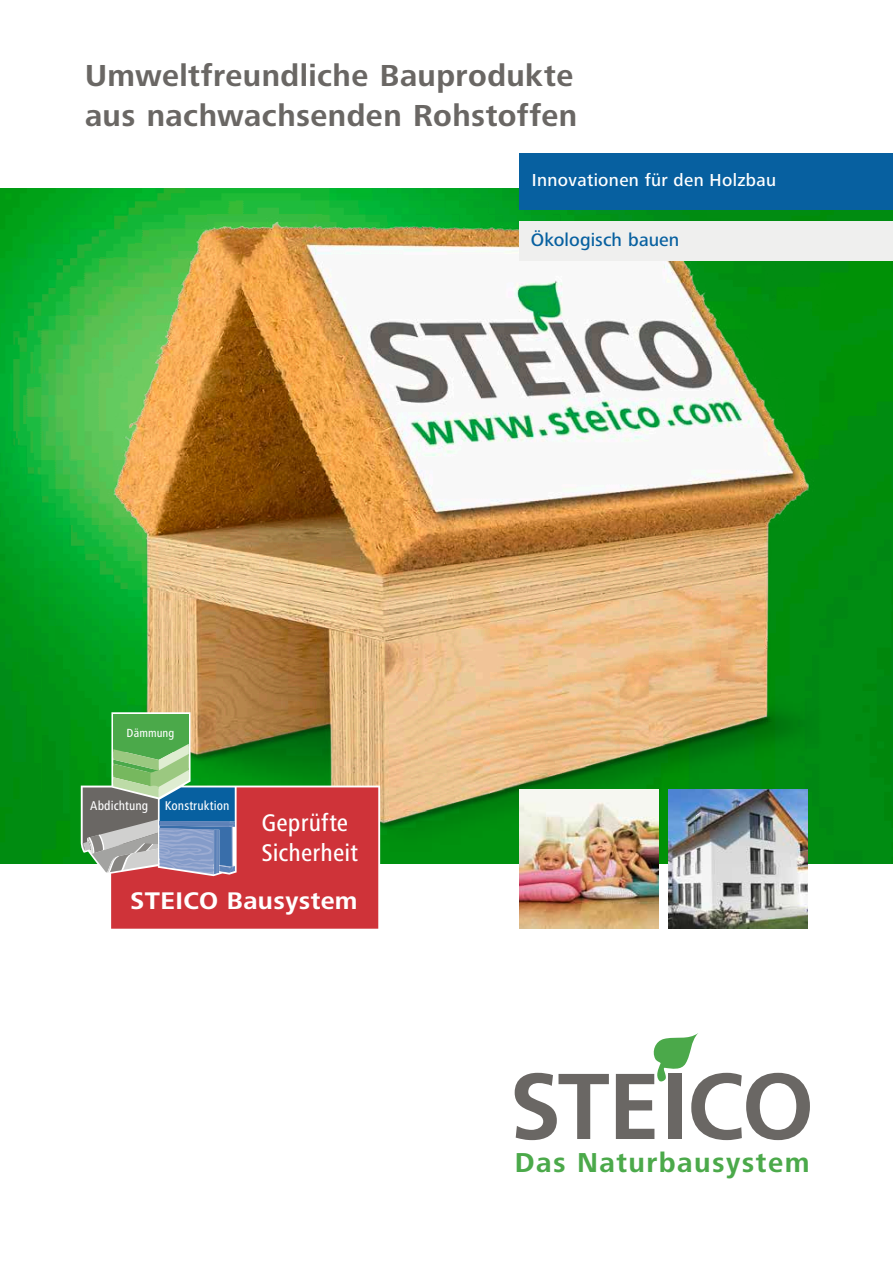
<style>
.page{position:relative;width:893px;height:1263px;background:#fff}
.page>*{position:absolute;margin:0;border:0;box-sizing:border-box;transform-origin:0 0}
.t1{font:700 31.5px/40.2px "Frutiger Next LTW1 G";letter-spacing:.015em;color:#6a6764}
.t2{font:700 28.35px "Frutiger Next LTW1 G";letter-spacing:.05em;color:#4ba94a}
.t3{font:500 condensed 24.9px/29.8px "Frutiger Next LTW1 G";letter-spacing:.005em;color:#fff;scale:1.04 1}
.t4{font:700 24.9px "Frutiger Next LTW1 G";letter-spacing:.015em;color:#fff;scale:1.04 1}
.t5{font:500 18.75px "Frutiger Next LTW1 G";letter-spacing:.005em;color:#0760a0}
.t6{font:500 18px "Frutiger Next LTW1 G";letter-spacing:.02em;color:#fff}
.t7{font:500 condensed 13.2px "Frutiger Next LTW1 G";letter-spacing:.005em;color:#fff}
.t8{font:500 condensed 12.15px "Frutiger Next LTW1 G";letter-spacing:.005em;color:#fff}
</style>
<div class="page">
<img style="left:0;top:188px;width:893px;height:675px">
<img style="left:87px;top:188px;width:770px;height:675px">
<div style="left:519px;top:153px;width:374px;height:57px;background:#0760a0"></div>
<div style="left:519px;top:221px;width:374px;height:39px;background:#efefee"></div>
<img style="left:668px;top:790px;width:139px;height:139px">
<img style="left:519px;top:790px;width:139px;height:139px">
<svg style="left:515px;top:1073px;width:94px;height:67px"></svg>
<svg style="left:616px;top:1033px;width:194px;height:107px"></svg>
<svg style="left:81px;top:712px;width:299px;height:217px;background:#9d975a"></svg>
<div style="left:113px;top:714px;width:76px;height:37px;background:#4ba94a"></div>
<svg style="left:83px;top:739px;width:295px;height:190px;background:#9e6b5c"></svg>
<p class="t1" style="left:85px;top:56px;width:494px">Umweltfreundliche Bauprodukte aus nachwachsenden Rohstoffen</p>
<p class="t6" style="left:532px;top:170px;width:246px">Innovationen für den Holzbau</p>
<p class="t5" style="left:531px;top:229px;width:150px">Ökologisch bauen</p>
<p class="t8" style="left:127px;top:726px;width:49px">Dämmung</p>
<p class="t7" style="left:90px;top:798px;width:60px">Abdichtung</p>
<p class="t7" style="left:165px;top:798px;width:66px">Konstruktion</p>
<p class="t3" style="left:261px;top:808px;width:94px">Geprüfte<br>Sicherheit</p>
<p class="t4" style="left:130px;top:886px;width:220px">STEICO Bausystem</p>
<p class="t2" style="left:515px;top:1146px;width:296px">Das Naturbausystem</p>
</div>
